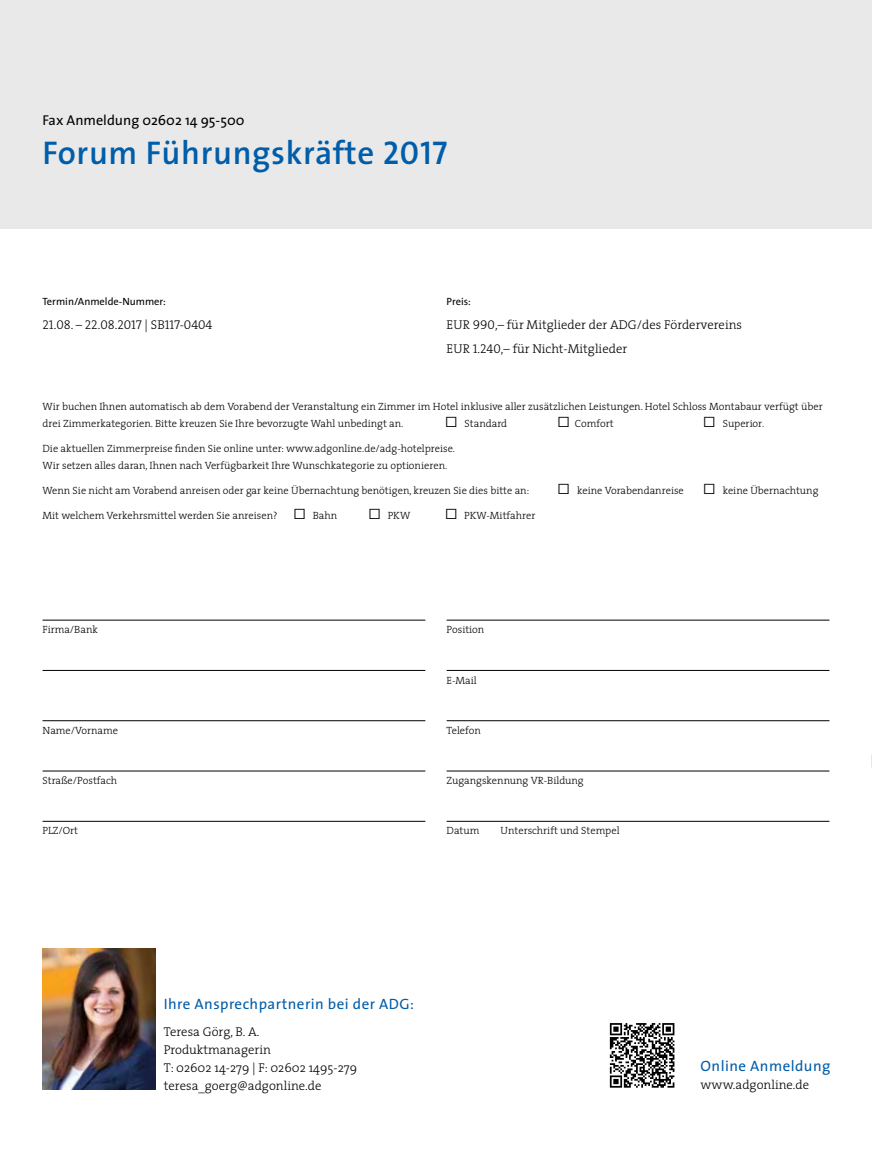
<style>
.page{position:relative;width:872px;height:1149px;background:#fff}
.page>*{position:absolute;margin:0;border:0;box-sizing:border-box;transform-origin:0 0}
.t1{font:600 33px "The Sans";letter-spacing:.02em;color:#005da9}
.t2{font:15px "The Sans";letter-spacing:.03em;color:#005da9}
.t3{font:14.25px "The Sans";color:#000}
.t4{font:300 12.75px/18px "The Serif";color:#000}
.t5{font:12.75px "The Serif Light Caps";color:#000}
.t6{font:300 10.5px/16.5px "The Serif";color:#000}
.t7{font:10.5px "The Sans";color:#000}
.s1{font-family:"The Sans Semi Bold Caps";font-weight:400}
.s2{font-family:"The Serif Light Caps";font-weight:400}
.s3{font-family:"The Sans Light Expert";font-weight:400;font-size:15px}
</style>
<div class="page">
<hr style="left:43px;top:619px;width:382px;height:1px;background:#000">
<hr style="left:43px;top:669px;width:382px;height:1px;background:#000">
<hr style="left:43px;top:720px;width:382px;height:1px;background:#000">
<hr style="left:43px;top:770px;width:382px;height:1px;background:#000">
<hr style="left:43px;top:820px;width:382px;height:1px;background:#000">
<hr style="left:446px;top:619px;width:383px;height:1px;background:#000">
<hr style="left:446px;top:669px;width:383px;height:1px;background:#000">
<hr style="left:446px;top:720px;width:383px;height:1px;background:#000">
<hr style="left:446px;top:770px;width:383px;height:1px;background:#000">
<hr style="left:446px;top:820px;width:383px;height:1px;background:#000">
<div style="left:0;top:0;width:872px;height:228px;background:#e9e9e9"></div>
<svg style="left:609px;top:1023px;width:66px;height:65px"></svg>
<svg style="left:610px;top:1023px;width:64px;height:64px"></svg>
<img style="left:43px;top:948px;width:113px;height:141px">
<svg style="left:871px;top:754px;width:1px;height:14px"></svg>
<h3 class="t3" style="left:43px;top:108px;width:203px">Fax Anmeldung 02602 14 95-500</h3>
<h1 class="t1" style="left:43px;top:126px;width:406px">Forum Führungskräfte <span class="s1">2017</span></h1>
<p class="t7" style="left:43px;top:292px;width:125px">Termin/Anmelde-Nummer:</p>
<p class="t5" style="left:43px;top:314px;width:171px">21.08. – 22.08.2017 | SB117-0404</p>
<p class="t7" style="left:446px;top:292px;width:26px">Preis:</p>
<p class="t4" style="left:446px;top:312px;width:297px;line-height:24px">EUR <span class="s2">990</span>,– für Mitglieder der ADG/des Fördervereins<br>EUR <span class="s2">1</span>.<span class="s2">240</span>,– für Nicht-Mitglieder</p>
<p class="t6" style="left:43px;top:398px;width:781px">Wir buchen Ihnen automatisch ab dem Vorabend der Veranstaltung ein Zimmer im Hotel inklusive aller zusätzlichen Leistungen. Hotel Schloss Montabaur verfügt über drei Zimmerkategorien. Bitte kreuzen Sie Ihre bevorzugte Wahl unbedingt an.</p>
<p class="t6" style="left:445px;top:414px;width:64px"><span class="s3">ò</span> Standard</p>
<p class="t6" style="left:557px;top:414px;width:58px"><span class="s3">ò</span> Comfort</p>
<p class="t6" style="left:703px;top:414px;width:63px"><span class="s3">ò</span> Superior.</p>
<p class="t6" style="left:43px;top:439px;width:414px">Die aktuellen Zimmerpreise finden Sie online unter: www.adgonline.de/adg-hotelpreise.<br>Wir setzen alles daran, Ihnen nach Verfügbarkeit Ihre Wunschkategorie zu optionieren.</p>
<p class="t6" style="left:43px;top:481px;width:488px">Wenn Sie nicht am Vorabend anreisen oder gar keine Übernachtung benötigen, kreuzen Sie dies bitte an:</p>
<p class="t6" style="left:557px;top:481px;width:128px"><span class="s3">ò</span> keine Vorabendanreise</p>
<p class="t6" style="left:703px;top:481px;width:117px"><span class="s3">ò</span> keine Übernachtung</p>
<p class="t6" style="left:43px;top:506px;width:296px">Mit welchem Verkehrsmittel werden Sie anreisen? <span class="s3">ò</span> Bahn</p>
<p class="t6" style="left:368px;top:506px;width:44px"><span class="s3">ò</span> PKW</p>
<p class="t6" style="left:445px;top:506px;width:92px"><span class="s3">ò</span> PKW-Mitfahrer</p>
<p class="t6" style="left:43px;top:621px;width:57px">Firma/Bank</p>
<p class="t6" style="left:446px;top:621px;width:39px">Position</p>
<p class="t6" style="left:446px;top:671px;width:32px">E-Mail</p>
<p class="t6" style="left:43px;top:721px;width:77px">Name/Vorname</p>
<p class="t6" style="left:446px;top:721px;width:36px">Telefon</p>
<p class="t6" style="left:43px;top:771px;width:76px">Straße/Postfach</p>
<p class="t6" style="left:446px;top:771px;width:138px">Zugangskennung VR-Bildung</p>
<p class="t6" style="left:43px;top:822px;width:37px">PLZ/Ort</p>
<p class="t6" style="left:446px;top:822px;width:34px">Datum</p>
<p class="t6" style="left:500px;top:822px;width:120px">Unterschrift und Stempel</p>
<h2 class="t2" style="left:164px;top:991px;width:252px">Ihre Ansprechpartnerin bei der ADG:</h2>
<p class="t4" style="left:164px;top:1021px;width:195px">Teresa Görg, B. A.<br>Produktmanagerin<br>T: 02602 14-279 | F: 02602 1495-279 teresa_goerg@adgonline.de</p>
<h2 class="t2" style="left:700px;top:1053px;width:131px">Online Anmeldung</h2>
<p class="t4" style="left:700px;top:1074px;width:110px">www.adgonline.de</p>
</div>
